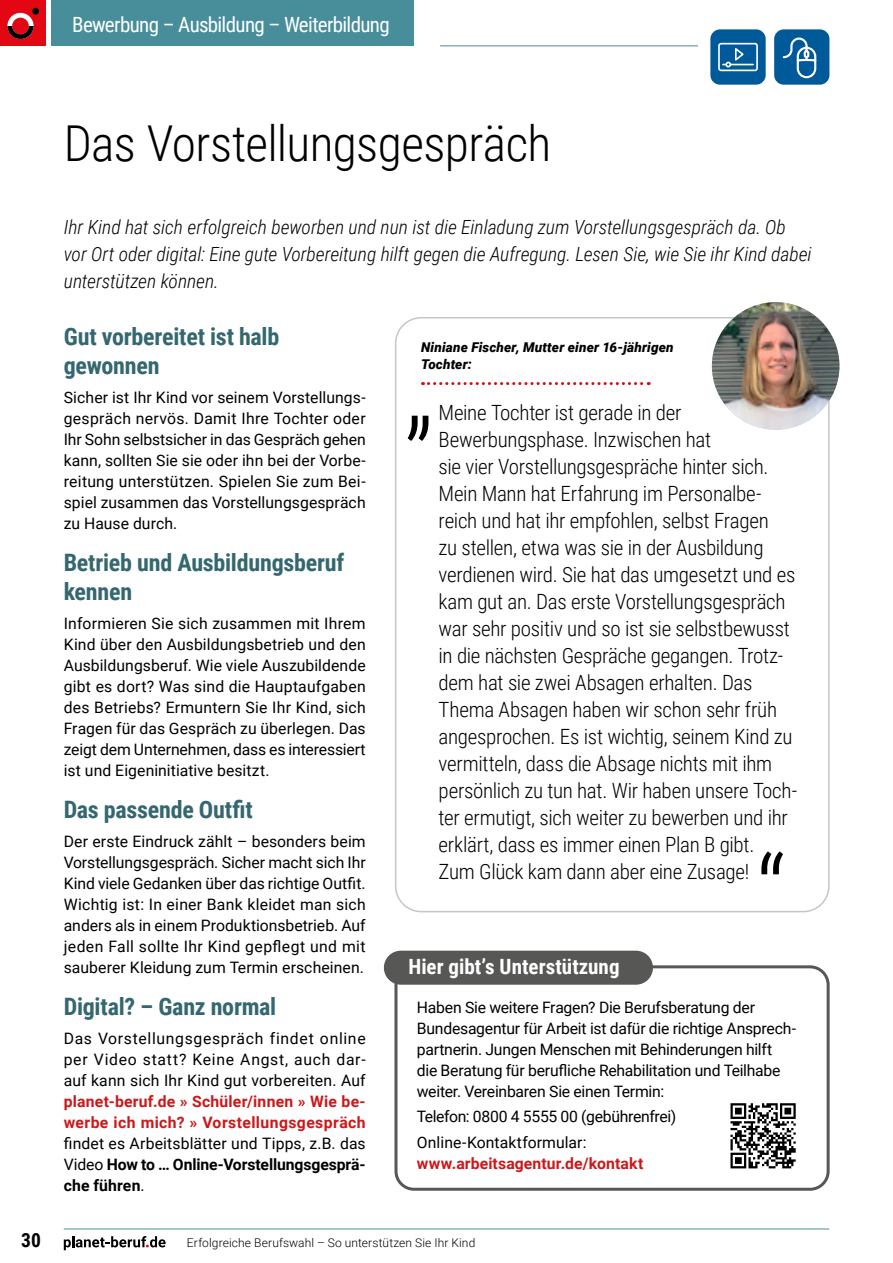
<style>
.page{position:relative;width:893px;height:1263px;background:#fff}
.page>*{position:absolute;margin:0;border:0;box-sizing:border-box;transform-origin:0 0}
.H1_Überschrift{font:300 49.5px "Roboto Condensed";letter-spacing:-.01em;color:#000}
.H2_Headline_im_Fließtext{font:700 24px/28.8px "Roboto Condensed";letter-spacing:-.01em;color:#34676f}
.t1{font:300 21px/27px "Roboto Condensed";letter-spacing:-.015em;color:#000}
.t2{font:21px "Roboto Condensed";letter-spacing:-.03em;color:#fff}
.t3{font:700 21px "Roboto Condensed";letter-spacing:.005em;color:#fff}
.Anreisser{font:italic 300 19.5px/27px "Roboto Condensed";color:#000}
.t4{font:700 19.5px "Roboto Condensed";color:#000}
.p_Fliesstext{font:15.75px/21px "Roboto";letter-spacing:-.01em;color:#000;text-align:justify}
.t5{font:700 15.75px/21px "Roboto";letter-spacing:.005em;color:#cd1719}
.t6{font:italic 900 13.5px/16.2px "Roboto";letter-spacing:.015em;color:#000}
.t7{font:300 12px "Roboto";letter-spacing:.01em;color:#000}
.s1{font-weight:700;color:#cd1719}
.s2{font-weight:700}
.s3{font-weight:400;color:#000}
</style>
<div class="page">
<hr style="left:440px;top:46px;width:389px;height:1px;background:#478e9a">
<div style="left:51px;top:0;width:363px;height:46px;background:#478e9a"></div>
<div style="left:0;top:0;width:46px;height:46px;background:#e30613"></div>
<hr style="left:64px;top:1228px;width:765px;height:1px;background:#478e9a">
<svg style="left:64px;top:1236px;width:102px;height:14px"></svg>
<svg style="left:7px;top:13px;width:27px;height:13px"></svg>
<svg style="left:7px;top:26px;width:27px;height:13px"></svg>
<div style="left:32px;top:8px;width:7px;height:7px;background:#000;border-radius:50%"></div>
<div style="left:395px;top:317px;width:435px;height:595px;border:2px solid #c6c6c6;border-radius:26px"></div>
<svg style="left:422px;top:382px;width:227px;height:3px"></svg>
<img style="left:712px;top:302px;width:127px;height:128px;border-radius:64px">
<svg style="left:408px;top:416px;width:20px;height:25px"></svg>
<svg style="left:761px;top:851px;width:22px;height:23px"></svg>
<div style="left:394px;top:965px;width:436px;height:226px;border:3px solid #575756;border-radius:18px"></div>
<div style="left:384px;top:951px;width:269px;height:34px;background:#575756;border-radius:17px"></div>
<svg style="left:730px;top:1103px;width:66px;height:65px"></svg>
<div style="left:699px;top:40px;width:134px;height:17px;background:#fff"></div>
<div style="left:710px;top:29px;width:56px;height:56px;background:#005a99;border-radius:10px"></div>
<div style="left:718px;top:43px;width:40px;height:28px;border:2px solid #fff;border-radius:2px"></div>
<svg style="left:723px;top:48px;width:30px;height:19px"></svg>
<div style="left:774px;top:29px;width:55px;height:56px;background:#005a99;border-radius:10px"></div>
<svg style="left:782px;top:37px;width:35px;height:42px"></svg>
<h3 class="t2" style="left:72px;top:10px;width:319px">Bewerbung – Ausbildung – Weiterbildung</h3>
<h1 class="H1_Überschrift" style="left:64px;top:108px;width:489px">Das Vorstellungsgespräch</h1>
<p class="Anreisser" style="left:64px;top:212px;width:749px">Ihr Kind hat sich erfolgreich beworben und nun ist die Einladung zum Vorstellungsgespräch da. Ob vor Ort oder digital: Eine gute Vorbereitung hilft gegen die Aufregung. Lesen Sie, wie Sie ihr Kind dabei unterstützen können.</p>
<h2 class="H2_Headline_im_Fließtext" style="left:64px;top:321px;width:217px">Gut vorbereitet ist halb gewonnen</h2>
<p class="p_Fliesstext" style="left:64px;top:387px;width:303px">Sicher ist Ihr Kind vor seinem Vorstellungs&shy;gespräch nervös. Damit Ihre Tochter oder Ihr Sohn selbstsicher in das Gespräch gehen kann, sollten Sie sie oder ihn bei der Vorbe&shy;reitung unterstützen. Spielen Sie zum Bei&shy;spiel zusammen das Vorstellungsgespräch zu Hause durch.</p>
<h2 class="H2_Headline_im_Fließtext" style="left:64px;top:547px;width:282px">Betrieb und Ausbildungsberuf kennen</h2>
<p class="p_Fliesstext" style="left:64px;top:612px;width:303px">Informieren Sie sich zusammen mit Ihrem Kind über den Ausbildungsbetrieb und den Ausbildungsberuf. Wie viele Auszubildende gibt es dort? Was sind die Hauptaufgaben des Betriebs? Ermuntern Sie Ihr Kind, sich Fragen für das Gespräch zu überlegen. Das zeigt dem Unternehmen, dass es interessiert ist und Eigeninitiative besitzt.</p>
<h2 class="H2_Headline_im_Fließtext" style="left:64px;top:794px;width:191px">Das passende Outfit</h2>
<p class="p_Fliesstext" style="left:64px;top:831px;width:303px">Der erste Eindruck zählt – besonders beim Vorstellungsgespräch. Sicher macht sich Ihr Kind viele Gedanken über das richtige Outfit.<br>Wichtig ist: In einer Bank kleidet man sich anders als in einem Produktionsbetrieb. Auf jeden Fall sollte Ihr Kind gepflegt und mit sauberer Kleidung zum Termin erscheinen.</p>
<h2 class="H2_Headline_im_Fließtext" style="left:64px;top:991px;width:214px">Digital? – Ganz normal</h2>
<p class="p_Fliesstext" style="left:64px;top:1028px;width:303px">Das Vorstellungsgespräch findet online per Video statt? Keine Angst, auch dar&shy;auf kann sich Ihr Kind gut vorbereiten. Auf <span class="s1">planet-beruf.de » Schüler/innen » Wie be&shy;werbe ich mich? » Vorstellungsgespräch </span>findet es Arbeitsblätter und Tipps, z.B. das Video <span class="s2">How to … Online-Vorstellungsgesprä&shy;che führen</span>.</p>
<p class="t6" style="left:421px;top:339px;width:254px">Niniane Fischer, Mutter einer 16-jährigen<br>Tochter:</p>
<p class="t1" style="left:439px;top:398px;width:360px">Meine Tochter ist gerade in der Bewerbungsphase. Inzwischen hat<br>sie vier Vorstellungsgespräche hinter sich.<br>Mein Mann hat Erfahrung im Personalbe&shy;reich und hat ihr empfohlen, selbst Fragen<br>zu stellen, etwa was sie in der Ausbildung verdienen wird. Sie hat das umgesetzt und es kam gut an. Das erste Vorstellungsgespräch war sehr positiv und so ist sie selbstbewusst in die nächsten Gespräche gegangen. Trotz&shy;dem hat sie zwei Absagen erhalten. Das Thema Absagen haben wir schon sehr früh angesprochen. Es ist wichtig, seinem Kind zu vermitteln, dass die Absage nichts mit ihm persönlich zu tun hat. Wir haben unsere Toch&shy;ter ermutigt, sich weiter zu bewerben und ihr erklärt, dass es immer einen Plan B gibt.<br>Zum Glück kam dann aber eine Zusage!</p>
<h2 class="t3" style="left:408px;top:951px;width:213px">Hier gibt’s Unterstützung</h2>
<p class="p_Fliesstext" style="left:417px;top:996px;width:381px;text-align:left">Haben Sie weitere Fragen? Die Berufsberatung der Bundesagentur für Arbeit ist dafür die richtige Ansprech&shy;partnerin. Jungen Menschen mit Behinderungen hilft die Beratung für berufliche Rehabilitation und Teilhabe weiter. Vereinbaren Sie einen Termin:</p>
<p class="p_Fliesstext" style="left:417px;top:1105px;width:261px">Telefon: 0800 4 5555 00 (gebührenfrei)</p>
<p class="t5" style="left:417px;top:1131px;width:228px"><span class="s3">Online-Kontaktformular: </span>www.arbeitsagentur.de/kontakt</p>
<p class="t4" style="left:21px;top:1226px;width:21px">30</p>
<p class="t7" style="left:187px;top:1234px;width:290px">Erfolgreiche Berufswahl – So unterstützen Sie Ihr Kind</p>
</div>
